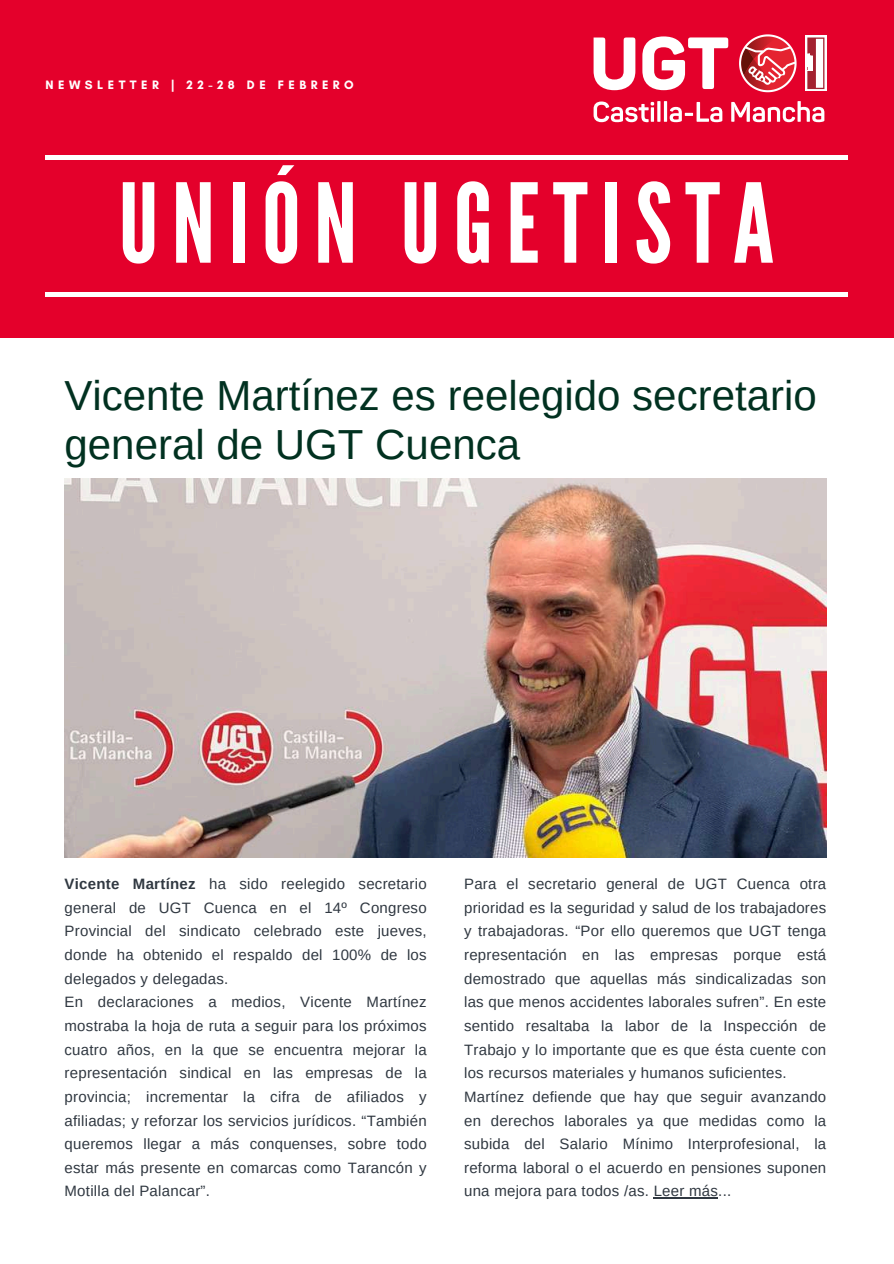
<style>
.page{position:relative;width:894px;height:1264px;background:#fff}
.page>*{position:absolute;margin:0;border:0;box-sizing:border-box;transform-origin:0 0}
.t1{font:109.5px "League Gothic";letter-spacing:.12em;color:#fff}
.t2{font:42px/49.5px "Arimo";color:#013120}
.t3{font:15px/23.7px "Arimo";letter-spacing:.015em;color:#303841}
.t4{font:700 12.45px "Glacial Indifference";letter-spacing:.36em;color:#fff}
.s1{font-weight:700}
</style>
<div class="page">
<div style="left:0;top:0;width:893px;height:338px;background:#e4002b"></div>
<div style="left:45px;top:292px;width:803px;height:5px;background:#fff"></div>
<hr style="left:45px;top:155px;width:803px;height:4px;background:#fff">
<svg style="left:805px;top:35px;width:21px;height:56px"></svg>
<svg style="left:593px;top:37px;width:42px;height:53px"></svg>
<svg style="left:642px;top:36px;width:86px;height:54px"></svg>
<svg style="left:739px;top:34px;width:57px;height:58px"></svg>
<svg style="left:593px;top:101px;width:129px;height:21px"></svg>
<svg style="left:731px;top:101px;width:93px;height:21px"></svg>
<svg style="left:807px;top:38px;width:17px;height:51px"></svg>
<img style="left:65px;top:478px;width:761px;height:379px">
<hr style="left:653px;top:1197px;width:65px;height:1px;background:#303841">
<p class="t4" style="left:46px;top:77px;width:310px">NEWSLETTER | 22-28 DE FEBRERO</p>
<h1 class="t1" style="left:118px;top:160px;width:657px">UNIÓN UGETISTA</h1>
<h2 class="t2" style="left:65px;top:370px;width:753px">Vicente Martínez es reelegido secretario general de UGT Cuenca</h2>
<p class="t3" style="left:65px;top:872px;width:363px"><span class="s1">Vicente Martínez</span> ha sido reelegido secretario general de UGT Cuenca en el 14º Congreso Provincial del sindicato celebrado este jueves, donde ha obtenido el respaldo del 100% de los delegados y delegadas.<br>En declaraciones a medios, Vicente Martínez mostraba la hoja de ruta a seguir para los próximos cuatro años, en la que se encuentra mejorar la representación sindical en las empresas de la provincia; incrementar la cifra de afiliados y afiliadas; y reforzar los servicios jurídicos. “También queremos llegar a más conquenses, sobre todo estar más presente en comarcas como Tarancón y Motilla del Palancar”.</p>
<p class="t3" style="left:464px;top:872px;width:363px">Para el secretario general de UGT Cuenca otra prioridad es la seguridad y salud de los trabajadores y trabajadoras. “Por ello queremos que UGT tenga representación en las empresas porque está demostrado que aquellas más sindicalizadas son las que menos accidentes laborales sufren”. En este sentido resaltaba la labor de la Inspección de Trabajo y lo importante que es que ésta cuente con los recursos materiales y humanos suficientes.<br>Martínez defiende que hay que seguir avanzando en derechos laborales ya que medidas como la subida del Salario Mínimo Interprofesional, la reforma laboral o el acuerdo en pensiones suponen una mejora para todos /as. Leer más...</p>
</div>
